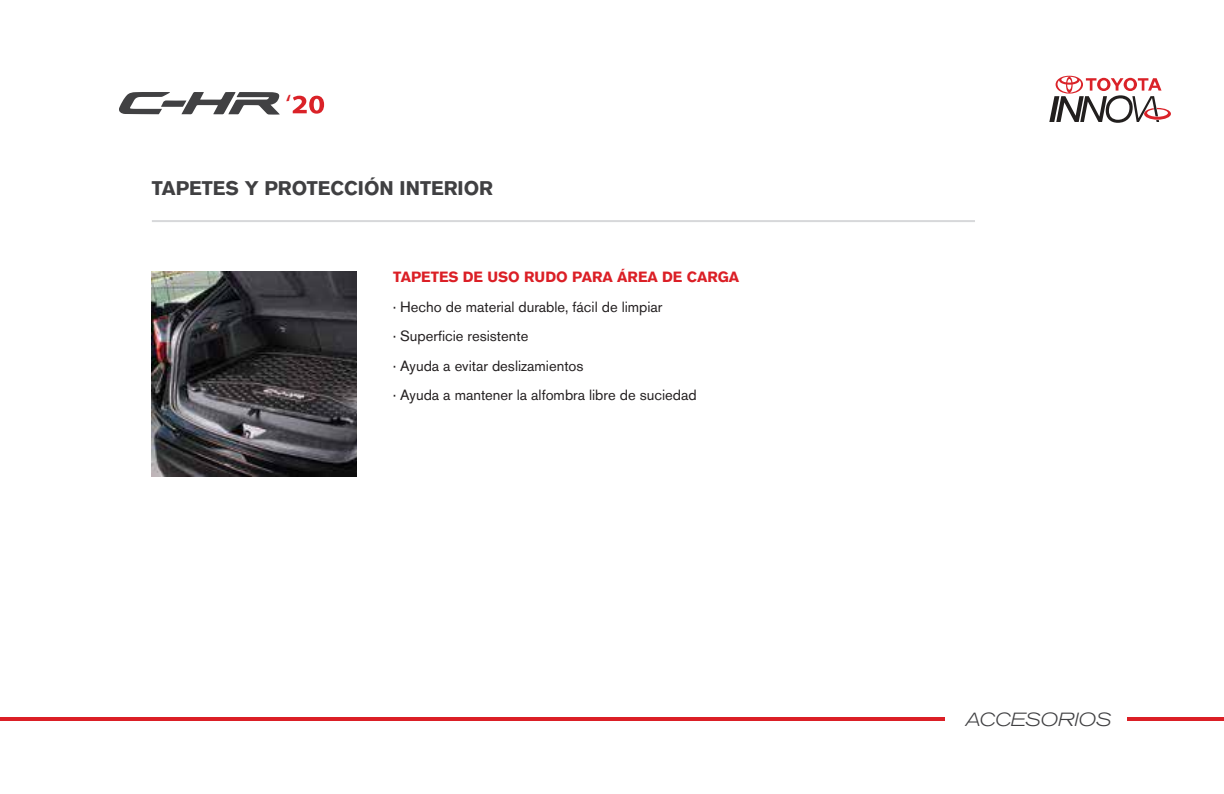
<style>
.page{position:relative;width:1224px;height:794px;background:#fff}
.page>*{position:absolute;margin:0;border:0;box-sizing:border-box;transform-origin:0 0}
.t1{font:26.6px "Myriad Pro";color:#da2228;scale:1.06 1}
.t2{font:700 19.6px "Akzidenz Grotesk BQ";color:#404042}
.t3{font:italic 300 expanded 19px "Akzidenz Grotesk BQ";color:#404042}
.t4{font:14.8px/29.4px "Akzidenz Grotesk BQ";color:#231f20}
.t5{font:700 14.8px "Akzidenz Grotesk BQ";color:#db1f26}
</style>
<div class="page">
<svg style="left:119px;top:92px;width:161px;height:23px"></svg>
<svg style="left:1049px;top:76px;width:122px;height:47px"></svg>
<svg style="left:293px;top:96px;width:31px;height:18px"></svg>
<hr style="left:0;top:717px;width:945px;height:4px;background:#db1f26">
<hr style="left:1127px;top:717px;width:97px;height:4px;background:#db1f26">
<img style="left:152px;top:272px;width:204px;height:204px">
<hr style="left:152px;top:220px;width:823px;height:2px;background:#d7d8da">
<h1 class="t1" style="left:286px;top:88px;width:7px">‘</h1>
<h2 class="t2" style="left:152px;top:177px;width:343px">TAPETES Y PROTECCIÓN INTERIOR</h2>
<p class="t5" style="left:393px;top:269px;width:348px">TAPETES DE USO RUDO PARA ÁREA DE CARGA</p>
<p class="t4" style="left:393px;top:292px;width:305px">· Hecho de material durable, fácil de limpiar<br>· Superficie resistente<br>· Ayuda a evitar deslizamientos<br>· Ayuda a mantener la alfombra libre de suciedad</p>
<p class="t3" style="left:966px;top:708px;width:147px">ACCESORIOS</p>
</div>
